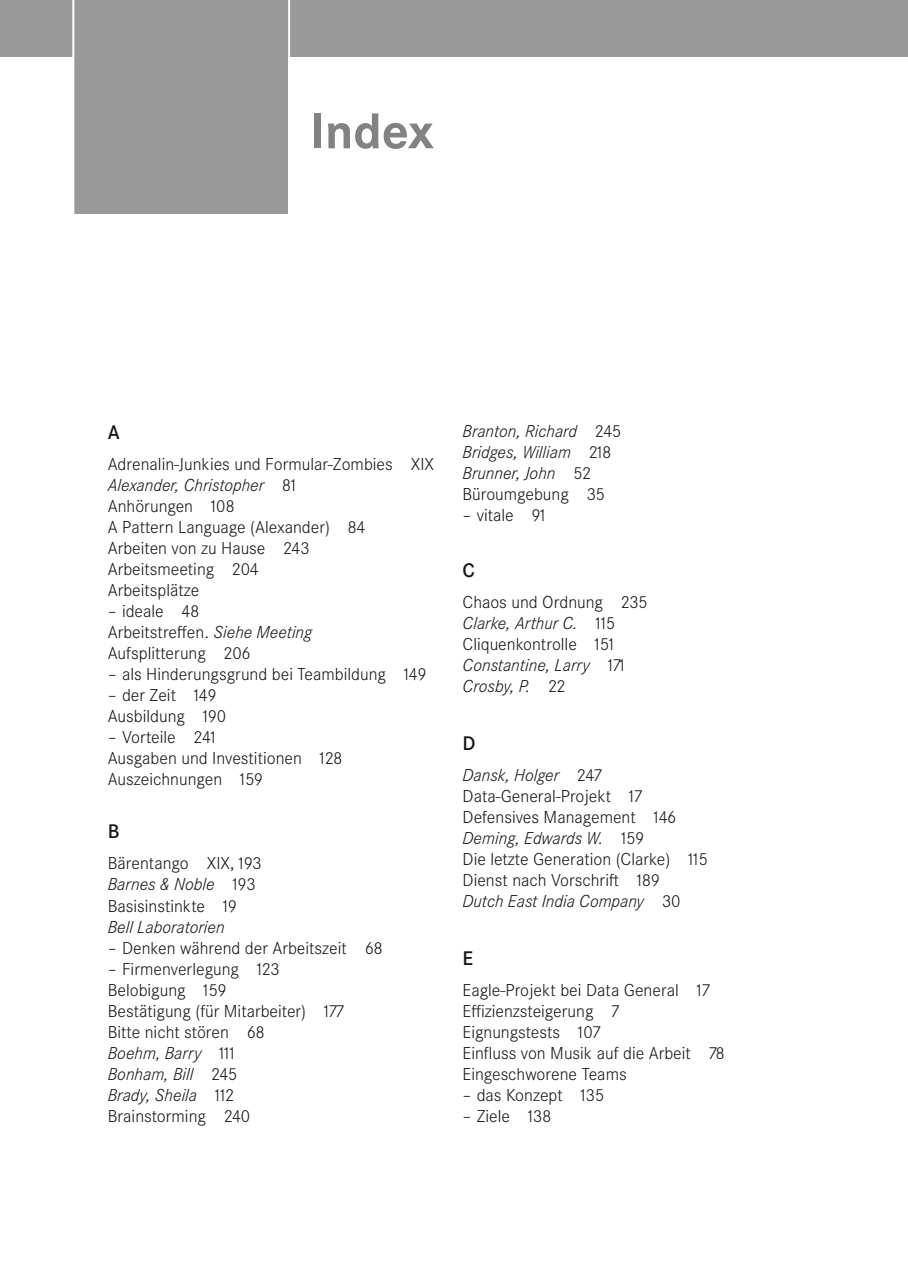
<style>
.page{position:relative;width:908px;height:1287px;background:#fff}
.page>*{position:absolute;margin:0;border:0;box-sizing:border-box;transform-origin:0 0}
.CHV_U1{font:700 52px "Corporate S Pro";color:#818281}
.CHV_REGISTER_U{font:600 20.4px "Corporate S Pro";color:#151616}
.CHV_REGISTER_Text_1{font:300 18px "Corporate S Pro";color:#151616}
.CHV_REGISTER_Text_1-2{font:italic 300 18px "Corporate S Pro";color:#151616}
.s1{font-style:normal}
.s2{font-family:"Corporate E Pro";font-weight:400}
.s3{font-style:italic}
</style>
<div class="page">
<div style="left:0;top:0;width:907px;height:57px;background:#999"></div>
<div style="left:74px;top:0;width:214px;height:214px;background:#999"></div>
<hr style="left:72px;top:0;width:2px;height:214px;background:#fff">
<hr style="left:288px;top:0;width:2px;height:214px;background:#fff">
<p class="CHV_U1" style="left:310px;top:90px;width:125px">Index</p>
<p class="CHV_REGISTER_U" style="left:108px;top:417px;width:13px">A</p>
<p class="CHV_REGISTER_Text_1" style="left:108px;top:452px;width:327px">Adrenalin-Junkies und Formular-Zombies XIX</p>
<p class="CHV_REGISTER_Text_1-2" style="left:108px;top:473px;width:190px">Alexander, Christopher <span class="s1">81</span></p>
<p class="CHV_REGISTER_Text_1" style="left:108px;top:494px;width:128px">Anhörungen 108</p>
<p class="CHV_REGISTER_Text_1" style="left:108px;top:515px;width:259px">A Pattern Language (Alexander) 84</p>
<p class="CHV_REGISTER_Text_1" style="left:108px;top:536px;width:203px">Arbeiten von zu Hause 243</p>
<p class="CHV_REGISTER_Text_1" style="left:108px;top:557px;width:152px">Arbeitsmeeting 204</p>
<p class="CHV_REGISTER_Text_1" style="left:108px;top:578px;width:93px">Arbeitsplätze</p>
<p class="CHV_REGISTER_Text_1" style="left:108px;top:599px;width:93px"><span class="s2">–</span> ideale 48</p>
<p class="CHV_REGISTER_Text_1" style="left:108px;top:620px;width:206px">Arbeitstreffen. <span class="s3">Siehe Meeting</span></p>
<p class="CHV_REGISTER_Text_1" style="left:108px;top:641px;width:144px">Aufsplitterung 206</p>
<p class="CHV_REGISTER_Text_1" style="left:108px;top:662px;width:320px"><span class="s2">–</span> als Hinderungsgrund bei Teambildung 149</p>
<p class="CHV_REGISTER_Text_1" style="left:108px;top:683px;width:110px"><span class="s2">–</span> der Zeit 149</p>
<p class="CHV_REGISTER_Text_1" style="left:108px;top:704px;width:120px">Ausbildung 190</p>
<p class="CHV_REGISTER_Text_1" style="left:108px;top:725px;width:110px"><span class="s2">–</span> Vorteile 241</p>
<p class="CHV_REGISTER_Text_1" style="left:108px;top:746px;width:236px">Ausgaben und Investitionen 128</p>
<p class="CHV_REGISTER_Text_1" style="left:108px;top:767px;width:156px">Auszeichnungen 159</p>
<p class="CHV_REGISTER_U" style="left:108px;top:816px;width:13px">B</p>
<p class="CHV_REGISTER_Text_1" style="left:108px;top:851px;width:155px">Bärentango XIX, 193</p>
<p class="CHV_REGISTER_Text_1-2" style="left:108px;top:872px;width:149px">Barnes &amp; Noble <span class="s1">193</span></p>
<p class="CHV_REGISTER_Text_1" style="left:108px;top:893px;width:130px">Basisinstinkte 19</p>
<p class="CHV_REGISTER_Text_1-2" style="left:108px;top:914px;width:118px">Bell Laboratorien</p>
<p class="CHV_REGISTER_Text_1" style="left:108px;top:935px;width:276px"><span class="s2">–</span> Denken während der Arbeitszeit 68</p>
<p class="CHV_REGISTER_Text_1" style="left:108px;top:956px;width:173px"><span class="s2">–</span> Firmenverlegung 123</p>
<p class="CHV_REGISTER_Text_1" style="left:108px;top:977px;width:120px">Belobigung 159</p>
<p class="CHV_REGISTER_Text_1" style="left:108px;top:998px;width:236px">Bestätigung (für Mitarbeiter) 177</p>
<p class="CHV_REGISTER_Text_1" style="left:108px;top:1019px;width:158px">Bitte nicht stören 68</p>
<p class="CHV_REGISTER_Text_1-2" style="left:108px;top:1040px;width:129px">Boehm, Barry <span class="s1">111</span></p>
<p class="CHV_REGISTER_Text_1-2" style="left:108px;top:1061px;width:131px">Bonham, Bill <span class="s1">245</span></p>
<p class="CHV_REGISTER_Text_1-2" style="left:108px;top:1082px;width:127px">Brady, Sheila <span class="s1">112</span></p>
<p class="CHV_REGISTER_Text_1" style="left:108px;top:1103px;width:144px">Brainstorming 240</p>
<p class="CHV_REGISTER_Text_1-2" style="left:462px;top:419px;width:160px">Branton, Richard <span class="s1">245</span></p>
<p class="CHV_REGISTER_Text_1-2" style="left:462px;top:440px;width:150px">Bridges, William <span class="s1">218</span></p>
<p class="CHV_REGISTER_Text_1-2" style="left:462px;top:461px;width:130px">Brunner, John <span class="s1">52</span></p>
<p class="CHV_REGISTER_Text_1" style="left:462px;top:482px;width:144px">Büroumgebung 35</p>
<p class="CHV_REGISTER_Text_1" style="left:462px;top:503px;width:85px"><span class="s2">–</span> vitale 91</p>
<p class="CHV_REGISTER_U" style="left:462px;top:555px;width:14px">C</p>
<p class="CHV_REGISTER_Text_1" style="left:462px;top:590px;width:186px">Chaos und Ordnung 235</p>
<p class="CHV_REGISTER_Text_1-2" style="left:462px;top:611px;width:154px">Clarke, Arthur C. <span class="s1">115</span></p>
<p class="CHV_REGISTER_Text_1" style="left:462px;top:632px;width:153px">Cliquenkontrolle 151</p>
<p class="CHV_REGISTER_Text_1-2" style="left:462px;top:653px;width:164px">Constantine, Larry <span class="s1">171</span></p>
<p class="CHV_REGISTER_Text_1-2" style="left:462px;top:674px;width:104px">Crosby, P. <span class="s1">22</span></p>
<p class="CHV_REGISTER_U" style="left:462px;top:728px;width:15px">D</p>
<p class="CHV_REGISTER_Text_1-2" style="left:462px;top:763px;width:140px">Dansk, Holger <span class="s1">247</span></p>
<p class="CHV_REGISTER_Text_1" style="left:462px;top:784px;width:180px">Data-General-Projekt 17</p>
<p class="CHV_REGISTER_Text_1" style="left:462px;top:805px;width:215px">Defensives Management 146</p>
<p class="CHV_REGISTER_Text_1-2" style="left:462px;top:826px;width:183px">Deming, Edwards W. <span class="s1">159</span></p>
<p class="CHV_REGISTER_Text_1" style="left:462px;top:847px;width:246px">Die letzte Generation (Clarke) 115</p>
<p class="CHV_REGISTER_Text_1" style="left:462px;top:868px;width:198px">Dienst nach Vorschrift 189</p>
<p class="CHV_REGISTER_Text_1-2" style="left:462px;top:889px;width:219px">Dutch East India Company <span class="s1">30</span></p>
<p class="CHV_REGISTER_U" style="left:462px;top:943px;width:12px">E</p>
<p class="CHV_REGISTER_Text_1" style="left:462px;top:978px;width:248px">Eagle-Projekt bei Data General 17</p>
<p class="CHV_REGISTER_Text_1" style="left:462px;top:999px;width:157px">Effizienzsteigerung 7</p>
<p class="CHV_REGISTER_Text_1" style="left:462px;top:1020px;width:138px">Eignungstests 107</p>
<p class="CHV_REGISTER_Text_1" style="left:462px;top:1041px;width:263px">Einfluss von Musik auf die Arbeit 78</p>
<p class="CHV_REGISTER_Text_1" style="left:462px;top:1062px;width:165px">Eingeschworene Teams</p>
<p class="CHV_REGISTER_Text_1" style="left:462px;top:1083px;width:143px"><span class="s2">–</span> das Konzept 135</p>
<p class="CHV_REGISTER_Text_1" style="left:462px;top:1104px;width:90px"><span class="s2">–</span> Ziele 138</p>
</div>
